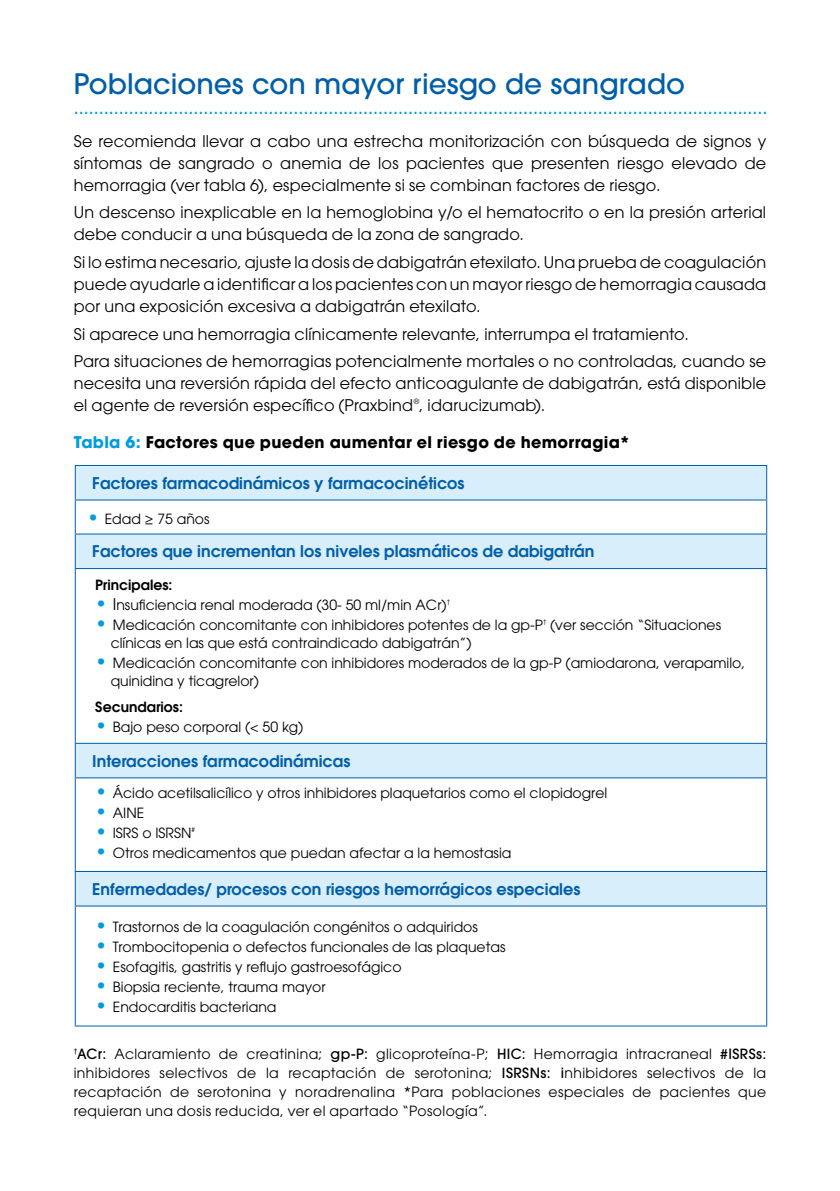
<style>
.page{position:relative;width:840px;height:1191px;background:#fff}
.page>*{position:absolute;margin:0;border:0;box-sizing:border-box;transform-origin:0 0}
.t1{font:500 28px "ITC Avant Garde Std";color:#005ea9}
.t2{font:500 18px "ITC Avant Garde Std";color:#009cde}
.t3{font:16px/22px "ITC Avant Garde Std";letter-spacing:.01em;color:#000}
.t4{font:600 16px "ITC Avant Garde Std";color:#005ea9}
.t5{font:700 16px "ITC Avant Garde Std";letter-spacing:.02em;color:#000}
.t6{font:14px/19px "ITC Avant Garde Std";color:#000}
.t7{font:600 14px "ITC Avant Garde Std";color:#000}
.t8{font:7.2px "ITC Avant Garde Std";color:#000}
.t9{font:6.4px "ITC Avant Garde Std";color:#000}
.t10{font:500 6.4px "ITC Avant Garde Std";color:#000}
.s1{color:#009cde}
.s2{font-size:20px;color:#009cde}
.s3{font-size:16px}
.s4{font-weight:500}
</style>
<div class="page">
<svg style="left:76px;top:466px;width:689px;height:439px"></svg>
<hr style="left:75px;top:465px;width:691px;height:1px;background:#005ea9">
<hr style="left:75px;top:466px;width:1px;height:33px;background:#005ea9">
<hr style="left:765px;top:466px;width:1px;height:33px;background:#005ea9">
<hr style="left:75px;top:499px;width:691px;height:1px;background:#005ea9">
<hr style="left:75px;top:500px;width:1px;height:33px;background:#005ea9">
<hr style="left:765px;top:500px;width:1px;height:33px;background:#005ea9">
<hr style="left:75px;top:533px;width:691px;height:1px;background:#005ea9">
<hr style="left:75px;top:534px;width:1px;height:34px;background:#005ea9">
<hr style="left:765px;top:534px;width:1px;height:34px;background:#005ea9">
<hr style="left:75px;top:568px;width:691px;height:1px;background:#005ea9">
<hr style="left:75px;top:569px;width:1px;height:174px;background:#005ea9">
<hr style="left:765px;top:569px;width:1px;height:174px;background:#005ea9">
<hr style="left:75px;top:743px;width:691px;height:1px;background:#005ea9">
<hr style="left:75px;top:744px;width:1px;height:33px;background:#005ea9">
<hr style="left:765px;top:744px;width:1px;height:33px;background:#005ea9">
<hr style="left:75px;top:777px;width:691px;height:1px;background:#005ea9">
<hr style="left:75px;top:778px;width:1px;height:93px;background:#005ea9">
<hr style="left:765px;top:778px;width:1px;height:93px;background:#005ea9">
<hr style="left:75px;top:871px;width:691px;height:1px;background:#005ea9">
<hr style="left:75px;top:872px;width:1px;height:33px;background:#005ea9">
<hr style="left:765px;top:872px;width:1px;height:33px;background:#005ea9">
<hr style="left:75px;top:905px;width:691px;height:1px;background:#005ea9">
<hr style="left:75px;top:906px;width:1px;height:119px;background:#005ea9">
<hr style="left:765px;top:906px;width:1px;height:119px;background:#005ea9">
<hr style="left:75px;top:1025px;width:691px;height:1px;background:#005ea9">
<h1 class="t1" style="left:74px;top:66px;width:612px">Poblaciones con mayor riesgo de sangrado</h1>
<p class="t2" style="left:74px;top:96px;width:695px">...........................................................................................................................................</p>
<p class="t3" style="left:74px;top:129px;width:693px;text-align:justify">Se recomienda llevar a cabo una estrecha monitorización con búsqueda de signos y síntomas de sangrado o anemia de los pacientes que presenten riesgo elevado de hemorragia (ver tabla 6), especialmente si se combinan factores de riesgo.</p>
<p class="t3" style="left:74px;top:201px;width:693px">Un descenso inexplicable en la hemoglobina y/o el hematocrito o en la presión arterial debe conducir a una búsqueda de la zona de sangrado.</p>
<p class="t3" style="left:74px;top:251px;width:693px;text-align:justify">Si lo estima necesario, ajuste la dosis de dabigatrán etexilato. Una prueba de coagulación puede ayudarle a identificar a los pacientes con un mayor riesgo de hemorragia causada por una exposición excesiva a dabigatrán etexilato.</p>
<p class="t3" style="left:74px;top:320px;width:693px;line-height:27.6px">Si aparece una hemorragia clínicamente relevante, interrumpa el tratamiento.<br>Para situaciones de hemorragias potencialmente mortales o no controladas, cuando se</p>
<p class="t3" style="left:74px;top:372px;width:693px">necesita una reversión rápida del efecto anticoagulante de dabigatrán, está disponible el agente de reversión específico (Praxbind , idarucizumab).</p>
<p class="t8" style="left:413px;top:397px;width:7px">®</p>
<p class="t5" style="left:74px;top:431px;width:557px"><span class="s1">Tabla 6:</span> Factores que pueden aumentar el riesgo de hemorragia*</p>
<p class="t4" style="left:92px;top:472px;width:373px">Factores farmacodinámicos y farmacocinéticos</p>
<p class="t6" style="left:87px;top:509px;width:124px"><span class="s2">•</span> Edad ≥ 75 años</p>
<p class="t4" style="left:92px;top:541px;width:503px">Factores que incrementan los niveles plasmáticos de dabigatrán</p>
<p class="t7" style="left:95px;top:576px;width:79px">Principales:</p>
<p class="t6" style="left:95px;top:595px;width:356px"><span class="s2">•</span> <span class="s3">I</span>nsuficiencia renal moderada (30- 50 ml/min ACr)<sup>†</sup></p>
<p class="t6" style="left:111px;top:616px;width:611px;line-height:18px;text-indent:-16px"><span class="s2">•</span> Medicación concomitante con inhibidores potentes de la gp-P<sup>†</sup> (ver sección “Situaciones clínicas en las que está contraindicado dabigatrán”)</p>
<p class="t6" style="left:111px;top:654px;width:635px;line-height:18px;text-indent:-16px"><span class="s2">•</span> Medicación concomitante con inhibidores moderados de la gp-P (amiodarona, verapamilo, quinidina y ticagrelor)</p>
<p class="t7" style="left:95px;top:697px;width:89px">Secundarios:</p>
<p class="t6" style="left:95px;top:717px;width:210px"><span class="s2">•</span> Bajo peso corporal (&lt; 50 kg)</p>
<p class="t4" style="left:92px;top:750px;width:259px">Interacciones farmacodinámicas</p>
<p class="t6" style="left:95px;top:783px;width:513px"><span class="s2">•</span> Ácido acetilsalicílico y otros inhibidores plaquetarios como el clopidogrel</p>
<p class="t6" style="left:95px;top:803px;width:51px"><span class="s2">•</span> AINE</p>
<p class="t6" style="left:95px;top:823px;width:98px"><span class="s2">•</span> ISRS o ISRSN</p>
<p class="t9" style="left:191px;top:825px;width:5px">#</p>
<p class="t6" style="left:95px;top:843px;width:417px"><span class="s2">•</span> Otros medicamentos que puedan afectar a la hemostasia</p>
<p class="t4" style="left:92px;top:878px;width:489px">Enfermedades/ procesos con riesgos hemorrágicos especiales</p>
<p class="t6" style="left:95px;top:917px;width:384px"><span class="s2">•</span> Trastornos de la coagulación congénitos o adquiridos</p>
<p class="t6" style="left:95px;top:937px;width:411px"><span class="s2">•</span> Trombocitopenia o defectos funcionales de las plaquetas</p>
<p class="t6" style="left:95px;top:957px;width:308px"><span class="s2">•</span> Esofagitis, gastritis y reflujo gastroesofágico</p>
<p class="t6" style="left:95px;top:977px;width:232px"><span class="s2">•</span> Biopsia reciente, trauma mayor</p>
<p class="t6" style="left:95px;top:997px;width:183px"><span class="s2">•</span> Endocarditis bacteriana</p>
<p class="t6" style="left:74px;top:1044px;width:693px;text-align:justify"><span class="s4">ACr:</span> Aclaramiento de creatinina; <span class="s4">gp-P:</span> glicoproteína-P; <span class="s4">HIC:</span> Hemorragia intracraneal <span class="s4">#ISRSs: </span>inhibidores selectivos de la recaptación de serotonina; <span class="s4">ISRSNs: i</span>nhibidores selectivos de la recaptación de serotonina y noradrenalina <span class="s4">*</span>Para poblaciones especiales de pacientes que requieran una dosis reducida, ver el apartado “Posología”.</p>
<p class="t10" style="left:74px;top:1046px;width:5px">†</p>
</div>
